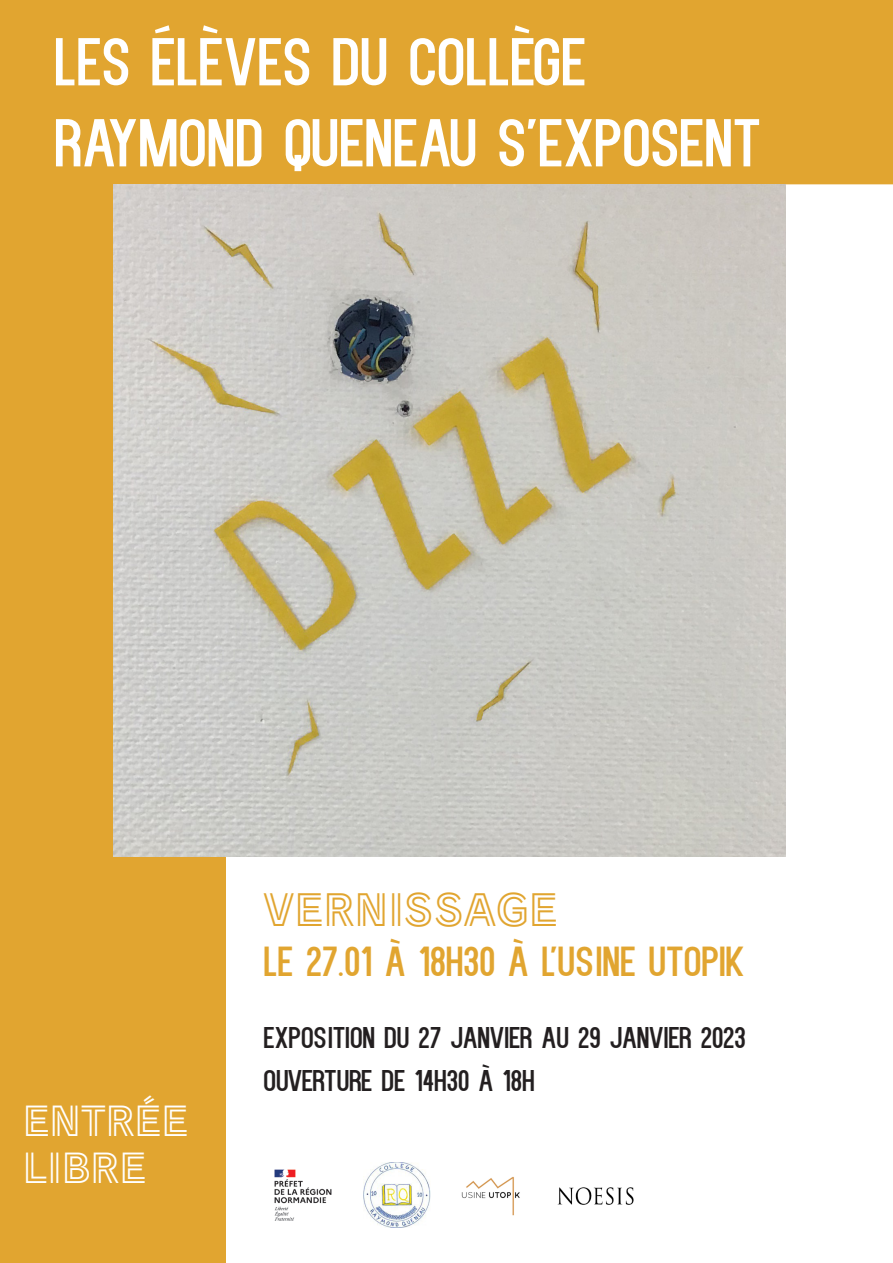
<style>
.page{position:relative;width:893px;height:1263px;background:#fff}
.page>*{position:absolute;margin:0;border:0;box-sizing:border-box;transform-origin:0 0}
.t1{font:67.5px "Kenzo";color:#fff}
.t2{font:42px "Kenzo";color:#e1a530}
.t3{font:42px "Train One";color:#e1a530}
.t4{font:39px/46.8px "Train One";color:#fff}
.t5{font:30px "Kenzo";color:#231f20}
</style>
<div class="page">
<div style="left:0;top:0;width:893px;height:184px;background:#e1a530"></div>
<div style="left:1px;top:177px;width:225px;height:1086px;background:#e1a530"></div>
<img style="left:113px;top:184px;width:672px;height:672px">
<img style="left:363px;top:1162px;width:68px;height:65px">
<img style="left:274px;top:1169px;width:58px;height:52px">
<img style="left:461px;top:1176px;width:59px;height:40px">
<img style="left:557px;top:1187px;width:77px;height:18px">
<p class="t1" style="left:54px;top:23px;width:534px">LES ÉLÈVES DU COLLÈGE</p>
<p class="t1" style="left:54px;top:104px;width:708px">RAYMOND QUENEAU S'EXPOSENT</p>
<p class="t3" style="left:264px;top:881px;width:296px">VERNISSAGE</p>
<p class="t2" style="left:264px;top:937px;width:483px">LE 27.01 À 18H30 À L'USINE UTOPIK</p>
<p class="t4" style="left:23px;top:1097px;width:167px">ENTRÉE<br>LIBRE</p>
<p class="t5" style="left:264px;top:1020px;width:484px">EXPOSITION DU 27 JANVIER AU 29 JANVIER 2023</p>
<p class="t5" style="left:264px;top:1063px;width:272px">OUVERTURE DE 14H30 À 18H</p>
</div>
